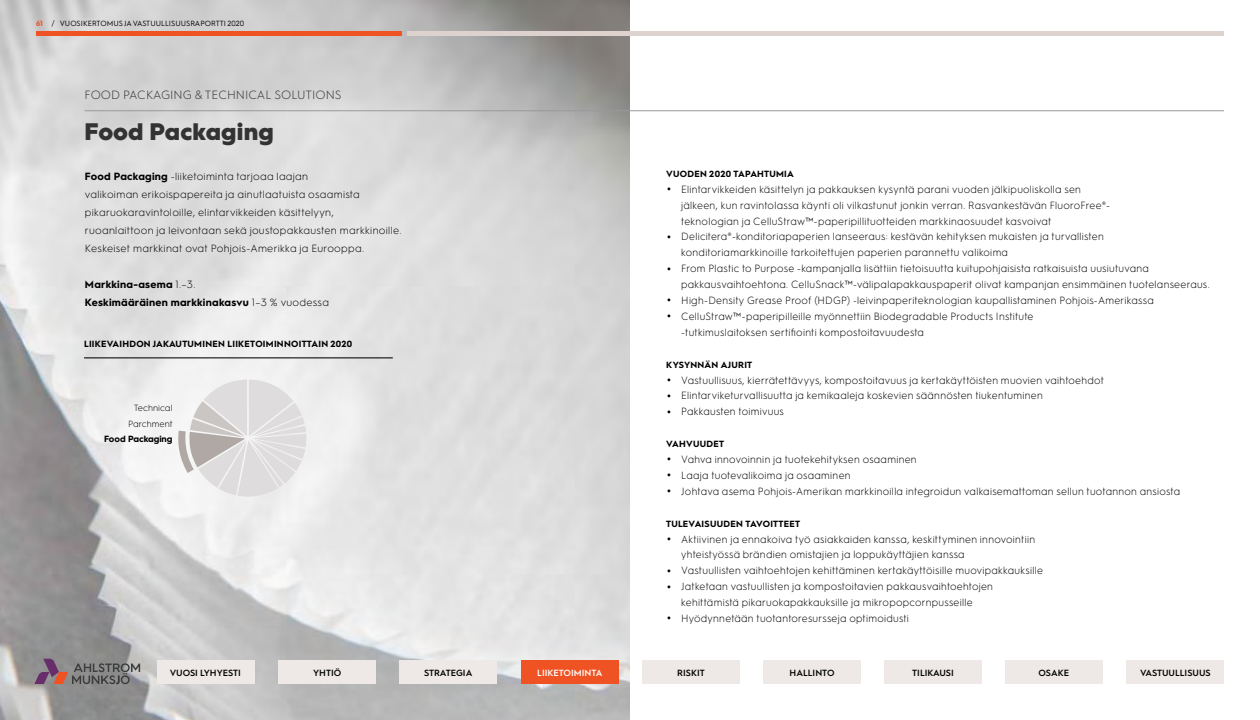
<style>
.page{position:relative;width:1260px;height:720px;background:#fff}
.page>*{position:absolute;margin:0;border:0;box-sizing:border-box;transform-origin:0 0}
.t1{font:900 24px "Hurme Geometric Sans 1";letter-spacing:.005em;color:#333}
.t2{font:300 12px "Hurme Geometric Sans 1";color:#333}
.t3{font:300 10.5px/15.9px "Hurme Geometric Sans 1";letter-spacing:.025em;color:#000}
.t4{font:700 10.5px/18px "Hurme Geometric Sans 1";letter-spacing:.025em;color:#000}
.t5{font:700 9px "Hurme Geometric Sans 1";letter-spacing:.03em;color:#000}
.t6{font:600 9px "Hurme Geometric Sans 1";color:#000}
.t7{font:300 9px/15.6px "Hurme Geometric Sans 1";color:#000;text-align:center}
.t8{font:700 9px "Hurme Geometric Sans 1";color:#000}
.t9{font:600 9px "Hurme Geometric Sans 1";color:#fff}
.t10{font:7.5px "Hurme Geometric Sans 1";color:#000}
.s1{font-weight:700;color:#f05323}
.s2{font-weight:700}
.s3{font-weight:300}
.s4{font-size:24px}
</style>
<div class="page">
<img style="left:0;top:0;width:630px;height:720px">
<svg style="left:74px;top:268px;width:308px;height:309px;fill:#ececec"></svg>
<hr style="left:85px;top:110px;width:1139px;height:1px;background:#999">
<hr style="left:84px;top:357px;width:309px;height:1px;background:#000">
<svg style="left:177px;top:380px;width:130px;height:118px"></svg>
<svg style="left:34px;top:659px;width:106px;height:25px;background:#83767b"></svg>
<div style="left:157px;top:660px;width:98px;height:24px;background:#eee9e6"></div>
<div style="left:278px;top:660px;width:98px;height:24px;background:#eee9e6"></div>
<div style="left:400px;top:660px;width:97px;height:24px;background:#eee9e6"></div>
<div style="left:521px;top:660px;width:97px;height:24px;background:#f05323"></div>
<div style="left:642px;top:660px;width:97px;height:24px;background:#eee9e6"></div>
<div style="left:763px;top:660px;width:98px;height:24px;background:#eee9e6"></div>
<div style="left:1006px;top:660px;width:97px;height:24px;background:#eee9e6"></div>
<div style="left:1127px;top:660px;width:97px;height:24px;background:#eee9e6"></div>
<div style="left:884px;top:660px;width:98px;height:24px;background:#eee9e6"></div>
<div style="left:36px;top:31px;width:366px;height:5px;background:#f05323"></div>
<div style="left:408px;top:31px;width:816px;height:5px;background:#ddd2cd"></div>
<p class="t10" style="left:36px;top:18px;width:210px"><span class="s1">61</span> / VUOSIKERTOMUS JA VASTUULLISUUSRAPORTTI 2020</p>
<p class="t2" style="left:85px;top:87px;width:259px">FOOD PACKAGING &amp; TECHNICAL SOLUTIONS</p>
<h1 class="t1" style="left:85px;top:115px;width:191px">Food Packaging</h1>
<p class="t3" style="left:85px;top:167px;width:318px;line-height:18px"><span class="s2">Food Packaging</span> -liiketoiminta tarjoaa laajan<br>valikoiman erikoispapereita ja ainutlaatuista osaamista pikaruokaravintoloille, elintarvikkeiden käsittelyyn, ruoanlaittoon ja leivontaan sekä joustopakkausten markkinoille.<br>Keskeiset markkinat ovat Pohjois-Amerikka ja Eurooppa.</p>
<p class="t4" style="left:85px;top:275px;width:245px">Markkina-asema <span class="s3">1.–3.<br></span>Keskimääräinen markkinakasvu <span class="s3">1–3 % vuodessa</span></p>
<p class="t5" style="left:84px;top:337px;width:270px">LIIKEVAIHDON JAKAUTUMINEN LIIKETOIMINNOITTAIN 2020</p>
<p class="t7" style="left:128px;top:399px;width:46px">Technical<br>Parchment</p>
<p class="t8" style="left:104px;top:433px;width:70px">Food Packaging</p>
<p class="t5" style="left:666px;top:167px;width:129px">VUODEN 2020 TAPAHTUMIA</p>
<p class="t3" style="left:681px;top:181px;width:430px;text-indent:-15px"><span class="s4">•</span> Elintarvikkeiden käsittelyn ja pakkauksen kysyntä parani vuoden jälkipuoliskolla sen jälkeen, kun ravintolassa käynti oli vilkastunut jonkin verran. Rasvankestävän FluoroFree®- teknologian ja CelluStraw™-paperipillituotteiden markkinaosuudet kasvoivat</p>
<p class="t3" style="left:681px;top:228px;width:424px;text-indent:-15px"><span class="s4">•</span> Delicitera®-konditoriapaperien lanseeraus: kestävän kehityksen mukaisten ja turvallisten konditoriamarkkinoille tarkoitettujen paperien parannettu valikoima</p>
<p class="t3" style="left:681px;top:260px;width:530px;text-indent:-15px"><span class="s4">•</span> From Plastic to Purpose -kampanjalla lisättiin tietoisuutta kuitupohjaisista ratkaisuista uusiutuvana pakkausvaihtoehtona. CelluSnack™-välipalapakkauspaperit olivat kampanjan ensimmäinen tuotelanseeraus.</p>
<p class="t3" style="left:666px;top:292px;width:489px"><span class="s4">•</span> High-Density Grease Proof (HDGP) -leivinpaperiteknologian kaupallistaminen Pohjois-Amerikassa</p>
<p class="t3" style="left:681px;top:308px;width:354px;text-indent:-15px"><span class="s4">•</span> CelluStraw™-paperipilleille myönnettiin Biodegradable Products Institute -tutkimuslaitoksen sertifiointi kompostoitavuudesta</p>
<p class="t5" style="left:666px;top:358px;width:88px">KYSYNNÄN AJURIT</p>
<p class="t3" style="left:666px;top:371px;width:439px"><span class="s4">•</span> Vastuullisuus, kierrätettävyys, kompostoitavuus ja kertakäyttöisten muovien vaihtoehdot</p>
<p class="t3" style="left:666px;top:387px;width:378px"><span class="s4">•</span> Elintarviketurvallisuutta ja kemikaaleja koskevien säännösten tiukentuminen</p>
<p class="t3" style="left:666px;top:403px;width:119px"><span class="s4">•</span> Pakkausten toimivuus</p>
<p class="t5" style="left:666px;top:438px;width:59px">VAHVUUDET</p>
<p class="t3" style="left:666px;top:451px;width:252px"><span class="s4">•</span> Vahva innovoinnin ja tuotekehityksen osaaminen</p>
<p class="t3" style="left:666px;top:467px;width:186px"><span class="s4">•</span> Laaja tuotevalikoima ja osaaminen</p>
<p class="t3" style="left:666px;top:483px;width:515px"><span class="s4">•</span> Johtava asema Pohjois-Amerikan markkinoilla integroidun valkaisemattoman sellun tuotannon ansiosta</p>
<p class="t5" style="left:666px;top:517px;width:135px">TULEVAISUUDEN TAVOITTEET</p>
<p class="t3" style="left:681px;top:530px;width:355px;text-indent:-15px"><span class="s4">•</span> Aktiivinen ja ennakoiva työ asiakkaiden kanssa, keskittyminen innovointiin yhteistyössä brändien omistajien ja loppukäyttäjien kanssa</p>
<p class="t3" style="left:666px;top:562px;width:378px"><span class="s4">•</span> Vastuullisten vaihtoehtojen kehittäminen kertakäyttöisille muovipakkauksille</p>
<p class="t3" style="left:666px;top:578px;width:328px;text-align:center"><span class="s4">•</span> Jatketaan vastuullisten ja kompostoitavien pakkausvaihtoehtojen kehittämistä pikaruokapakkauksille ja mikropopcornpusseille</p>
<p class="t3" style="left:666px;top:610px;width:244px"><span class="s4">•</span> Hyödynnetään tuotantoresursseja optimoidusti</p>
<p class="t6" style="left:170px;top:666px;width:73px">VUOSI LYHYESTI</p>
<p class="t6" style="left:313px;top:666px;width:30px">YHTIÖ</p>
<p class="t6" style="left:424px;top:666px;width:50px">STRATEGIA</p>
<p class="t9" style="left:537px;top:666px;width:67px">LIIKETOIMINTA</p>
<p class="t6" style="left:677px;top:666px;width:29px">RISKIT</p>
<p class="t6" style="left:790px;top:666px;width:46px">HALLINTO</p>
<p class="t6" style="left:912px;top:666px;width:43px">TILIKAUSI</p>
<p class="t6" style="left:1039px;top:666px;width:32px">OSAKE</p>
<p class="t6" style="left:1140px;top:666px;width:72px">VASTUULLISUUS</p>
</div>
